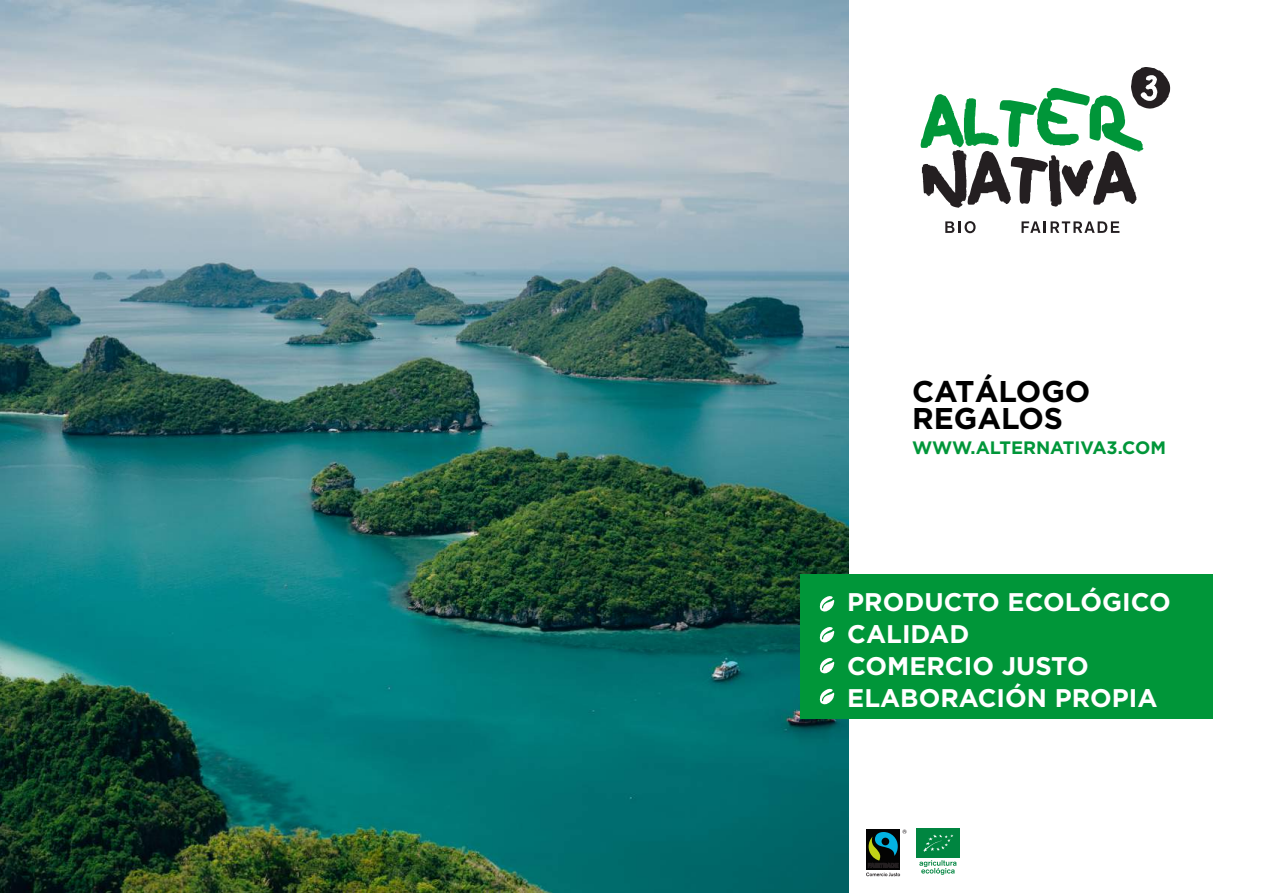
<style>
.page{position:relative;width:1263px;height:893px;background:#fff}
.page>*{position:absolute;margin:0;border:0;box-sizing:border-box;transform-origin:0 0}
.t1{font:700 30px/27px "Gotham";color:#000}
.t2{font:700 25.5px/31.8px "Gotham";color:#fff}
.t3{font:700 18px "Gotham";color:#009639}
</style>
<div class="page">
<img style="left:0;top:0;width:849px;height:893px">
<svg style="left:945px;top:221px;width:30px;height:12px"></svg>
<svg style="left:1021px;top:221px;width:98px;height:12px"></svg>
<svg style="left:921px;top:67px;width:249px;height:141px"></svg>
<div style="left:800px;top:574px;width:412px;height:145px;background:#009639"></div>
<svg style="left:819px;top:688px;width:15px;height:17px"></svg>
<svg style="left:819px;top:658px;width:15px;height:16px"></svg>
<svg style="left:819px;top:627px;width:15px;height:16px"></svg>
<svg style="left:819px;top:596px;width:15px;height:16px"></svg>
<svg style="left:866px;top:829px;width:34px;height:1px"></svg>
<svg style="left:866px;top:830px;width:40px;height:46px"></svg>
<svg style="left:919px;top:860px;width:37px;height:15px"></svg>
<div style="left:916px;top:829px;width:44px;height:29px;background:#008540"></div>
<svg style="left:923px;top:834px;width:30px;height:18px"></svg>
<p class="t1" style="left:912px;top:377px;width:180px">CATÁLOGO<br>REGALOS</p>
<p class="t3" style="left:912px;top:437px;width:255px">WWW.ALTERNATIVA3.COM</p>
<p class="t2" style="left:847px;top:586px;width:325px">PRODUCTO ECOLÓGICO<br>CALIDAD<br>COMERCIO JUSTO<br>ELABORACIÓN PROPIA</p>
</div>
